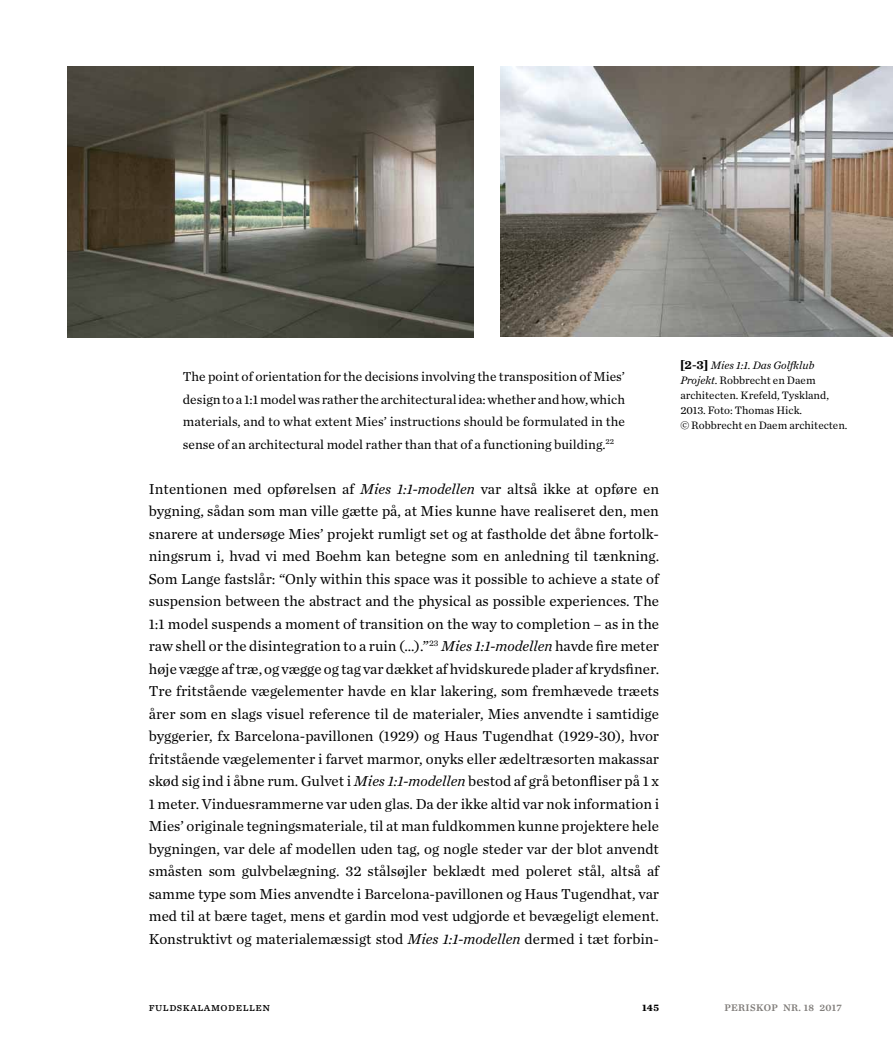
<style>
.page{position:relative;width:893px;height:1063px;background:#fff}
.page>*{position:absolute;margin:0;border:0;box-sizing:border-box;transform-origin:0 0}
.t1{font:15px/22.5px "Chronicle Text G1";color:#000;text-align:justify}
.t2{font:13.5px/22.5px "Chronicle Text G1";color:#000;text-align:justify}
.t3{font:11.7px "Chronicle Text G3";letter-spacing:.04em;color:#000}
.t4{font:11.25px/15px "Chronicle Text G1";color:#000}
.t5{font:10.05px "Chronicle Text G3 Semi";letter-spacing:.04em;color:#817e7b}
.t6{font:700 10.05px "Chronicle Text G1";color:#000}
.s1{font-style:italic}
.s2{font-family:"Chronicle Text G4";font-weight:700;font-size:12.45px}
</style>
<div class="page">
<img style="left:67px;top:66px;width:406px;height:271px">
<img style="left:501px;top:66px;width:392px;height:270px">
<p class="t2" style="left:183px;top:365px;width:444px">The point of orientation for the decisions involving the transposition of Mies’ design to a 1:1 model was rather the architectural idea: whether and how, which materials, and to what extent Mies’ instructions should be formulated in the sense of an architectural model rather than that of a functioning building.<sup>22</sup></p>
<p class="t1" style="left:149px;top:477px;width:512px">Intentionen med opførelsen af <span class="s1">Mies 1:1-modellen</span> var altså ikke at opføre en bygning, sådan som man ville gætte på, at Mies kunne have realiseret den, men snarere at undersøge Mies’ projekt rumligt set og at fastholde det åbne fortolk&shy;ningsrum i, hvad vi med Boehm kan betegne som en anledning til tænkning.<br>Som Lange fastslår: “Only within this space was it possible to achieve a state of suspension between the abstract and the physical as possible experiences. The 1:1 model suspends a moment of transition on the way to completion – as in the raw shell or the disintegration to a ruin (…).”<sup>23</sup> <span class="s1">Mies 1:1-modellen</span> havde fire meter høje vægge af træ, og vægge og tag var dækket af hvidskurede plader af krydsfiner.<br>Tre fritstående vægelementer havde en klar lakering, som fremhævede træets årer som en slags visuel reference til de materialer, Mies anvendte i samtidige byggerier, fx Barcelona-pavillonen (1929) og Haus Tugendhat (1929-30), hvor fritstående vægelementer i farvet marmor, onyks eller ædeltræsorten makassar skød sig ind i åbne rum. Gulvet i <span class="s1">Mies 1:1-modellen</span> bestod af grå betonfliser på 1 x 1 meter. Vinduesrammerne var uden glas. Da der ikke altid var nok information i Mies’ originale tegningsmateriale, til at man fuldkommen kunne projektere hele bygningen, var dele af modellen uden tag, og nogle steder var der blot anvendt småsten som gulvbelægning. 32 stålsøjler beklædt med poleret stål, altså af samme type som Mies anvendte i Barcelona-pavillonen og Haus Tugendhat, var med til at bære taget, mens et gardin mod vest udgjorde et bevægeligt element.<br>Konstruktivt og materialemæssigt stod <span class="s1">Mies 1:1-modellen</span> dermed i tæt forbin-</p>
<p class="t4" style="left:680px;top:357px;width:169px"><span class="s2">[2-3]</span> <span class="s1">Mies 1:1. Das Golfklub<br>Projekt</span>. Robbrecht en Daem architecten. Krefeld, Tyskland,<br>2013. Foto: Thomas Hick.<br>© Robbrecht en Daem architecten.</p>
<p class="t3" style="left:149px;top:999px;width:123px">fuldskalamodellen</p>
<p class="t6" style="left:642px;top:1000px;width:19px">145</p>
<p class="t5" style="left:724px;top:1000px;width:119px">PERISKOP NR. 18 2017</p>
</div>
